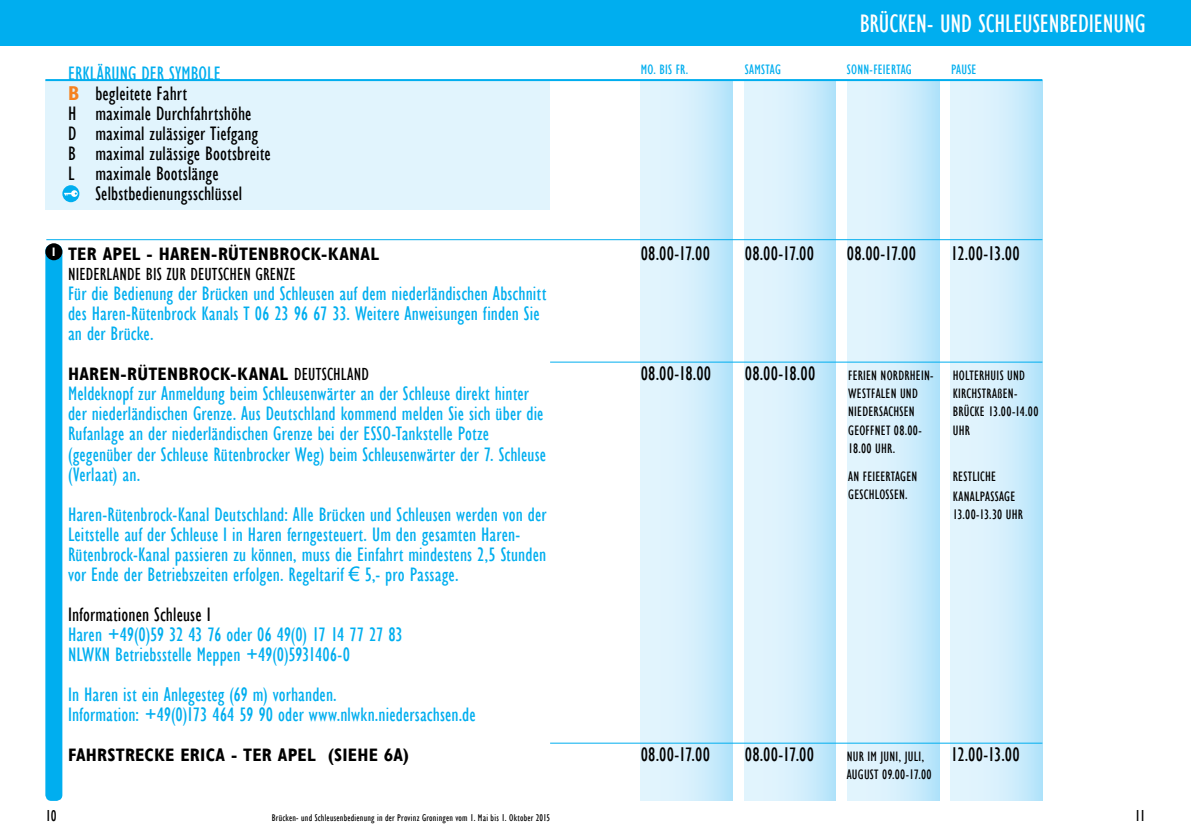
<style>
.page{position:relative;width:1191px;height:840px;background:#fff}
.page>*{position:absolute;margin:0;border:0;box-sizing:border-box;transform-origin:0 0}
.t1{font:26px "Gill Sans Condensed";letter-spacing:-.005em;color:#fff}
.t2{font:20px/20px "Gill Sans Condensed";letter-spacing:.005em;color:#00aeef}
.t3{font:20px/20px "Gill Sans Condensed";letter-spacing:.01em;color:#000}
.t4{font:700 18px "Gill Sans Condensed";letter-spacing:.015em;color:#000}
.t5{font:18px/20px "Gill Sans Condensed";letter-spacing:.01em;color:#000}
.t6{font:16px "Gill Sans Condensed";color:#000}
.t7{font:14px/18px "Gill Sans Condensed";letter-spacing:.015em;color:#000}
.t8{font:14px "Gill Sans Condensed";letter-spacing:.015em;color:#00aeef}
.t9{font:10px "Gill Sans Condensed";letter-spacing:.025em;color:#000}
.s1{color:#00aeef}
.s2{font-weight:700;color:#f58220}
.s3{font-weight:700}
.s4{font-weight:400}
.s5{font-family:"Arial"}
</style>
<div class="page">
<div style="left:45px;top:244px;width:17px;height:556px;background:#00aeef;border-radius:6px"></div>
<div style="left:595px;top:0;width:596px;height:45px;background:#00aeef"></div>
<div style="left:0;top:0;width:595px;height:45px;background:#00aeef"></div>
<div style="left:641px;top:80px;width:91px;height:720px;background:linear-gradient(to right,#ebf7fe,#bde6fb)"></div>
<div style="left:744px;top:80px;width:92px;height:720px;background:linear-gradient(to right,#ebf7fe,#bce6fb)"></div>
<div style="left:847px;top:80px;width:92px;height:720px;background:linear-gradient(to right,#ebf7fe,#bce6fb)"></div>
<div style="left:950px;top:80px;width:92px;height:720px;background:linear-gradient(to right,#ebf7fe,#bce6fb)"></div>
<div style="left:45px;top:80px;width:505px;height:130px;background:#e1f4fd"></div>
<div style="left:62px;top:185px;width:17px;height:17px;background:#00aeef;border-radius:50%"></div>
<svg style="left:64px;top:190px;width:14px;height:7px"></svg>
<div style="left:45px;top:243px;width:17px;height:17px;background:#000;border-radius:50%"></div>
<hr style="left:45px;top:79px;width:997px;height:2px;background:#00aeef">
<hr style="left:46px;top:239px;width:996px;height:1px;background:#00aeef">
<hr style="left:550px;top:361px;width:492px;height:1px;background:#00aeef">
<hr style="left:550px;top:742px;width:492px;height:1px;background:#00aeef">
<p class="t3" style="left:68px;top:64px;width:204px"><span class="s1">ERKLÄRUNG DER SYMBOLE<br></span><span class="s2">B</span> begleitete Fahrt<br>H maximale Durchfahrtshöhe<br>D maximal zulässiger Tiefgang<br>B maximal zulässige Bootsbreite<br>L maximale Bootslänge</p>
<p class="t3" style="left:95px;top:184px;width:148px">Selbstbedienungsschlüssel</p>
<p class="t5" style="left:68px;top:244px;width:312px;text-indent:-17px"><sup>1</sup> <span class="s3">TER APEL - HAREN-RÜTENBROCK-KANAL<br></span>NIEDERLANDE BIS ZUR DEUTSCHEN GRENZE</p>
<p class="t2" style="left:68px;top:284px;width:480px">Für die Bedienung der Brücken und Schleusen auf dem niederländischen Abschnitt des Haren-Rütenbrock Kanals T 06 23 96 67 33. Weitere Anweisungen finden Sie an der Brücke.</p>
<p class="t4" style="left:68px;top:363px;width:302px">HAREN-RÜTENBROCK-KANAL <span class="s4">DEUTSCHLAND</span></p>
<p class="t2" style="left:68px;top:384px;width:479px">Meldeknopf zur Anmeldung beim Schleusenwärter an der Schleuse direkt hinter der niederländischen Grenze. Aus Deutschland kommend melden Sie sich über die Rufanlage an der niederländischen Grenze bei der ESSO-Tankstelle Potze (gegenüber der Schleuse Rütenbrocker Weg) beim Schleusenwärter der 7. Schleuse (Verlaat) an.</p>
<p class="t2" style="left:68px;top:504px;width:480px">Haren-Rütenbrock-Kanal Deutschland: Alle Brücken und Schleusen werden von der Leitstelle auf der Schleuse I in Haren ferngesteuert. Um den gesamten Haren-Rütenbrock-Kanal passieren zu können, muss die Einfahrt mindestens 2,5 Stunden vor Ende der Betriebszeiten erfolgen. Regeltarif <span class="s5">€</span> 5,- pro Passage.</p>
<p class="t3" style="left:68px;top:604px;width:144px">Informationen Schleuse I</p>
<p class="t2" style="left:68px;top:624px;width:336px">Haren +49(0)59 32 43 76 oder 06 49(0) 17 14 77 27 83<br>NLWKN Betriebsstelle Meppen +49(0)5931406-0</p>
<p class="t2" style="left:68px;top:684px;width:409px">In Haren ist ein Anlegesteg (69 m) vorhanden.<br>Information: +49(0)173 464 59 90 oder www.nlwkn.niedersachsen.de</p>
<p class="t4" style="left:68px;top:743px;width:343px">FAHRSTRECKE ERICA - TER APEL (SIEHE 6A)</p>
<h1 class="t1" style="left:859px;top:9px;width:287px">BRÜCKEN- UND SCHLEUSENBEDIENUNG</h1>
<p class="t8" style="left:641px;top:61px;width:49px">MO. BIS FR.</p>
<p class="t8" style="left:745px;top:61px;width:37px">SAMSTAG</p>
<p class="t8" style="left:847px;top:61px;width:66px">SONN-FEIERTAG</p>
<p class="t8" style="left:951px;top:61px;width:27px">PAUSE</p>
<p class="t3" style="left:641px;top:244px;width:71px">08.00-17.00</p>
<p class="t3" style="left:745px;top:244px;width:71px">08.00-17.00</p>
<p class="t3" style="left:847px;top:244px;width:71px">08.00-17.00</p>
<p class="t3" style="left:951px;top:244px;width:70px">12.00-13.00</p>
<p class="t3" style="left:641px;top:364px;width:72px">08.00-18.00</p>
<p class="t3" style="left:745px;top:364px;width:72px">08.00-18.00</p>
<p class="t7" style="left:848px;top:367px;width:87px">FERIEN NORDRHEIN-<br>WESTFALEN UND<br>NIEDERSACHSEN<br>GEOFFNET 08.00-<br>18.00 UHR.</p>
<p class="t7" style="left:848px;top:467px;width:71px">AN FEIEERTAGEN<br>GESCHLOSSEN.</p>
<p class="t7" style="left:952px;top:367px;width:87px">HOLTERHUIS UND<br>KIRCHSTRAßEN-<br>BRÜCKE 13.00-14.00<br>UHR</p>
<p class="t7" style="left:952px;top:466px;width:64px;line-height:20px">RESTLICHE<br>KANALPASSAGE</p>
<p class="t7" style="left:952px;top:505px;width:72px">13.00-13.30 UHR</p>
<p class="t3" style="left:641px;top:744px;width:71px">08.00-17.00</p>
<p class="t3" style="left:745px;top:744px;width:71px">08.00-17.00</p>
<p class="t3" style="left:951px;top:744px;width:70px">12.00-13.00</p>
<p class="t7" style="left:846px;top:747px;width:86px">NUR IM JUNI, JULI,<br>AUGUST 09.00-17.00</p>
<p class="t6" style="left:45px;top:806px;width:13px">10</p>
<p class="t6" style="left:1135px;top:806px;width:12px">11</p>
<p class="t9" style="left:272px;top:811px;width:280px">Brücken- und Schleusenbedienung in der Provinz Groningen vom 1. Mai bis 1. Oktober 2015</p>
</div>
